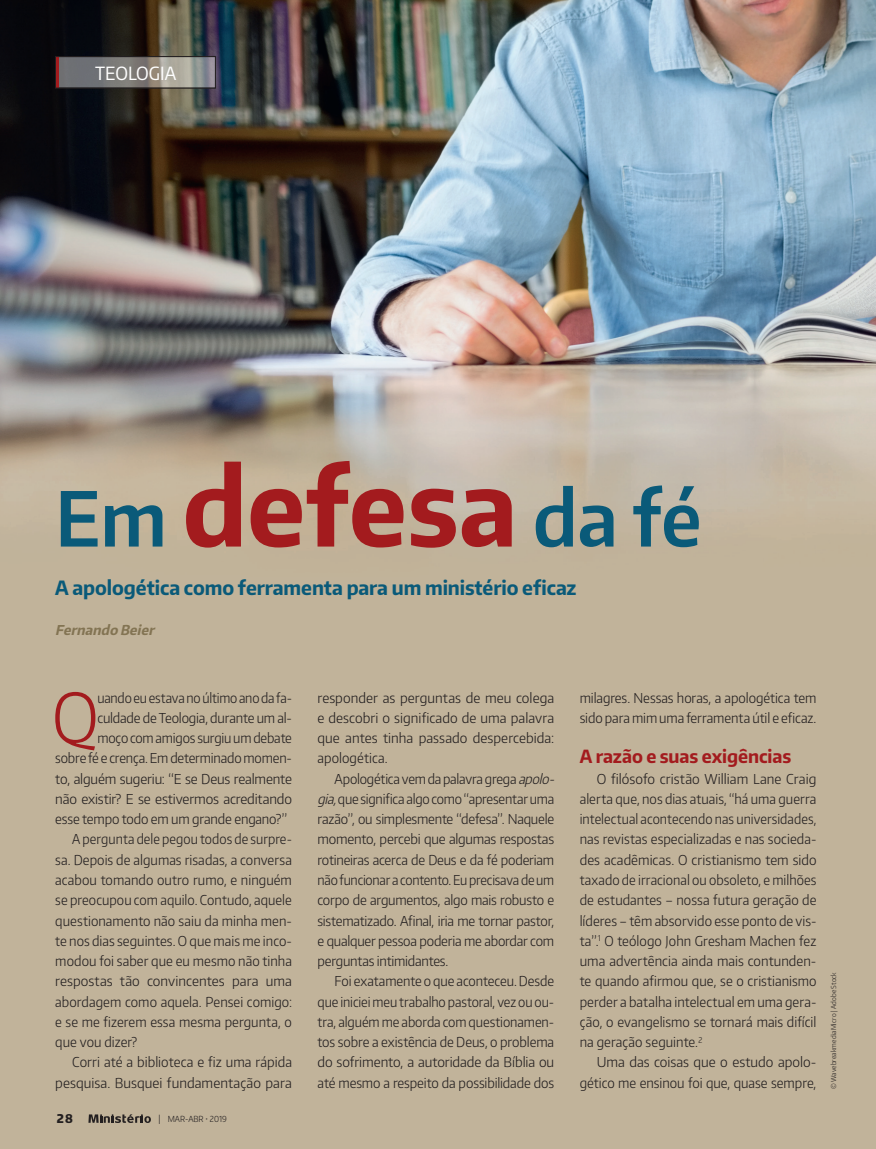
<style>
.page{position:relative;width:876px;height:1149px;background:#fff}
.page>*{position:absolute;margin:0;border:0;box-sizing:border-box;transform-origin:0 0}
.Titulo{font:600 75px "Encode Sans Narrow";color:#0a5a79}
.TextoCap{font:300 68.25px "Encode Sans Narrow";color:#a31b1e}
.Lead{font:700 19.5px "Encode Sans Narrow";letter-spacing:-.005em;color:#0a5a79}
.Inter_OK{font:700 18px "Encode Sans Narrow";letter-spacing:-.005em;color:#a31b1e}
.antetitulo{font:18px "Encode Sans Narrow";color:#fff}
.Texto{font:300 13.5px/20.2px "Encode Sans Narrow";letter-spacing:-.01em;color:#231f20;text-align:justify}
.TextoCap-2{font:300 13.5px "Encode Sans Narrow";letter-spacing:-.01em;color:#231f20}
.autor{font:italic 700 13.5px "Encode Sans Narrow";color:#837453}
.t1{font:800 12px "Encode Sans Narrow";color:#231f20}
.t2{font:300 8.25px "Encode Sans Narrow";color:#231f20}
.t3{font:300 6.75px "Encode Sans Narrow";letter-spacing:.015em;color:#231f20}
.s1{font-weight:700;font-size:105px;color:#a31b1e}
.s2{font-size:9px}
.s3{font-style:italic}
</style>
<div class="page">
<img style="left:0;top:0;width:876px;height:1148px">
<svg style="left:88px;top:1113px;width:63px;height:9px"></svg>
<svg style="left:59px;top:58px;width:155px;height:28px;background:#868582"></svg>
<hr style="left:55px;top:56px;width:4px;height:32px;background:#a31b1e">
<div style="left:55px;top:56px;width:161px;height:32px;border:1px solid #231f20"></div>
<p class="antetitulo" style="left:95px;top:61px;width:83px">TEOLOGIA</p>
<p class="Titulo" style="left:55px;top:469px;width:648px">Em <span class="s1">defesa</span> da fé</p>
<p class="Lead" style="left:55px;top:574px;width:523px">A apologética como ferramenta para um ministério eficaz</p>
<p class="autor" style="left:55px;top:621px;width:104px">Fernando Beier</p>
<p class="TextoCap" style="left:52px;top:672px;width:48px">Q</p>
<p class="TextoCap-2" style="left:97px;top:688px;width:196px">uando eu estava no último ano da fa-</p>
<p class="TextoCap-2" style="left:97px;top:708px;width:196px">culdade de Teologia, durante um al-</p>
<p class="TextoCap-2" style="left:97px;top:729px;width:196px">moço com amigos surgiu um debate</p>
<p class="TextoCap-2" style="left:55px;top:749px;width:238px">sobre fé e crença. Em determinado momen-</p>
<p class="TextoCap-2" style="left:55px;top:769px;width:238px">to, alguém sugeriu: “E se Deus realmente</p>
<p class="TextoCap-2" style="left:55px;top:789px;width:238px">não existir? E se estivermos acreditando</p>
<p class="TextoCap-2" style="left:55px;top:810px;width:233px">esse tempo todo em um grande engano?”</p>
<p class="Texto" style="left:55px;top:828px;width:238px;text-indent:17px">A pergunta dele pegou todos de surpre&shy;sa. Depois de algumas risadas, a conversa acabou tomando outro rumo, e ninguém se preocupou com aquilo. Contudo, aquele questionamento não saiu da minha men&shy;te nos dias seguintes. O que mais me inco&shy;modou foi saber que eu mesmo não tinha respostas tão convincentes para uma abordagem como aquela. Pensei comigo: e se me fizerem essa mesma pergunta, o que vou dizer?</p>
<p class="Texto" style="left:55px;top:1051px;width:238px;text-align:right">Corri até a biblioteca e fiz uma rápida pesquisa. Busquei fundamentação para</p>
<p class="t1" style="left:57px;top:1110px;width:18px">28</p>
<p class="t2" style="left:158px;top:1113px;width:70px"><span class="s2">|</span> MAR-ABR • 2019</p>
<p class="Texto" style="left:317px;top:686px;width:238px">responder as perguntas de meu colega e descobri o significado de uma palavra que antes tinha passado despercebida: apologética.</p>
<p class="Texto" style="left:317px;top:767px;width:242px;text-align:left;text-indent:17px">Apologética vem da palavra grega <span class="s3">apolo&shy;gia,</span>que significa algo como “apresentar uma razão”, ou simplesmente “defesa”. Naquele momento, percebi que algumas respostas rotineiras acerca de Deus e da fé poderiam não funcionar a contento. Eu precisava de um corpo de argumentos, algo mais robusto e sistematizado. Afinal, iria me tornar pastor, e qualquer pessoa poderia me abordar com perguntas intimidantes.</p>
<p class="Texto" style="left:317px;top:970px;width:238px;text-indent:17px">Foi exatamente o que aconteceu. Desde que iniciei meu trabalho pastoral, vez ou ou&shy;tra, alguém me aborda com questionamen&shy;tos sobre a existência de Deus, o problema do sofrimento, a autoridade da Bíblia ou até mesmo a respeito da possibilidade dos</p>
<p class="Texto" style="left:580px;top:686px;width:238px">milagres. Nessas horas, a apologética tem sido para mim uma ferramenta útil e eficaz.</p>
<p class="Inter_OK" style="left:580px;top:744px;width:213px">A razão e suas exigências</p>
<p class="Texto" style="left:580px;top:767px;width:238px;text-indent:17px">O filósofo cristão William Lane Craig alerta que, nos dias atuais, “há uma guerra intelectual acontecendo nas universidades, nas revistas especializadas e nas socieda&shy;des acadêmicas. O cristianismo tem sido taxado de irracional ou obsoleto, e milhões de estudantes – nossa futura geração de líderes – têm absorvido esse ponto de vis&shy;ta”.<sup>1</sup> O teólogo John Gresham Machen fez uma advertência ainda mais contunden&shy;te quando afirmou que, se o cristianismo perder a batalha intelectual em uma gera&shy;ção, o evangelismo se tornará mais difícil na geração seguinte.<sup>2</sup></p>
<p class="Texto" style="left:580px;top:1051px;width:238px;text-align:right">Uma das coisas que o estudo apolo&shy;gético me ensinou foi que, quase sempre,</p>
<p class="t3" style="left:829px;top:1089px;width:119px;rotate:-90deg">© WavebreakmediaMicro | Adobe Stock</p>
</div>
